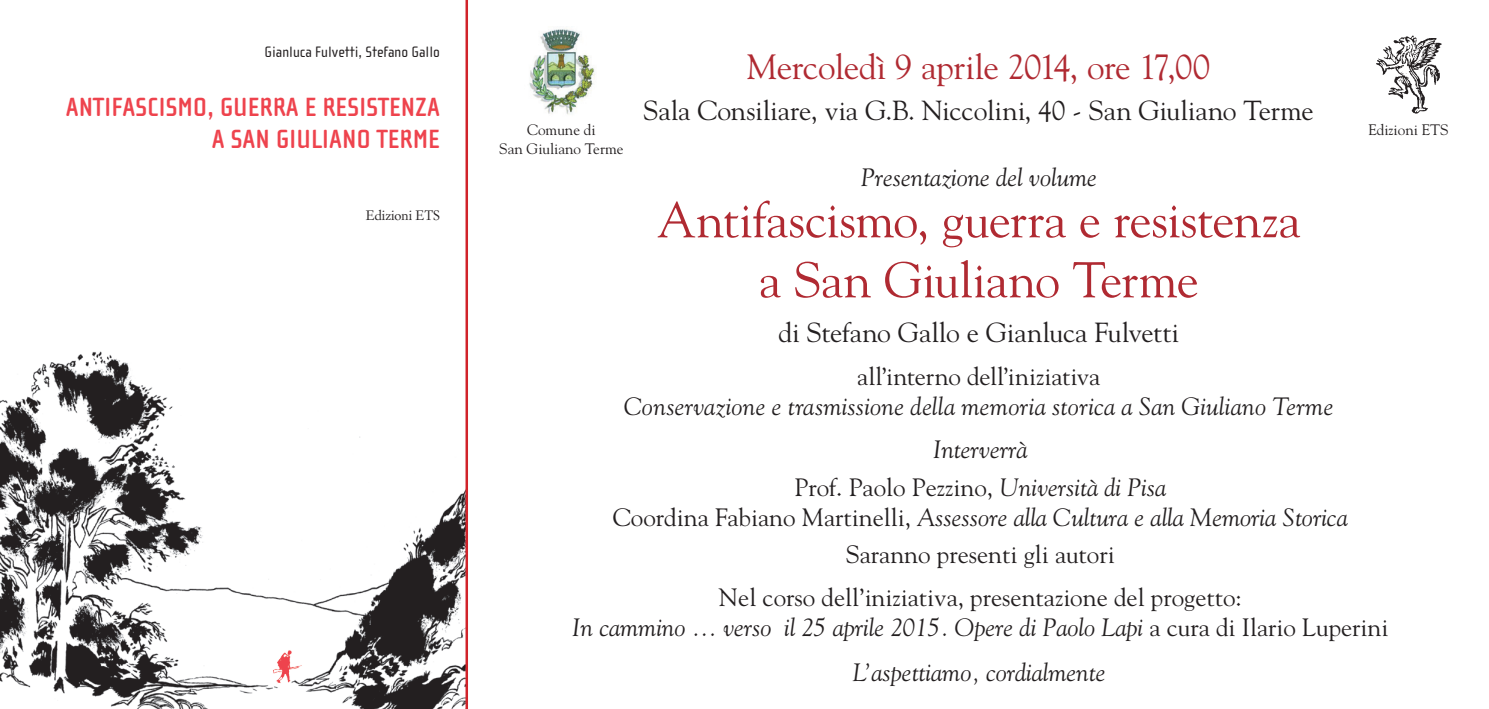
<style>
.page{position:relative;width:1489px;height:709px;background:#fff}
.page>*{position:absolute;margin:0;border:0;box-sizing:border-box;transform-origin:0 0}
.t1{font:50px/60px "Goudy Std";letter-spacing:-.01em;color:#b02a32;text-align:center}
.t2{font:35px "Goudy Std";letter-spacing:-.015em;color:#b02a32}
.t3{font:27.5px "Goudy Std";letter-spacing:-.005em;color:#231f20}
.t4{font:700 27px/32.5px "Cholla Sans";color:#ee434d;text-align:right}
.t5{font:25px/37.5px "Goudy Std";color:#231f20;text-align:center}
.t6{font:italic 25px/37.5px "Goudy Std";color:#231f20;text-align:center}
.t7{font:15.5px "Cholla Sans";color:#231f20}
.t8{font:15px/18.8px "Goudy Std";color:#231f20;text-align:center}
.t9{font:13.5px "Simoncini Garamond Std";color:#231f20}
.s1{font-style:normal}
.s2{font-style:italic}
</style>
<div class="page">
<svg style="left:0;top:0;width:468px;height:709px"></svg>
<img style="left:529px;top:29px;width:66px;height:86px">
<img style="left:1376px;top:35px;width:64px;height:79px">
<p class="t7" style="left:264px;top:44px;width:177px">Gianluca Fulvetti, Stefano Gallo</p>
<p class="t4" style="left:66px;top:91px;width:375px">ANTIFASCISMO, GUERRA E RESISTENZA<br>A SAN GIULIANO TERME</p>
<p class="t9" style="left:366px;top:207px;width:76px">Edizioni ETS</p>
<h2 class="t2" style="left:746px;top:45px;width:465px">Mercoledì 9 aprile 2014, ore 17,00</h2>
<p class="t3" style="left:643px;top:93px;width:672px">Sala Consiliare, via G.B. Niccolini, 40 - San Giuliano Terme</p>
<p class="t8" style="left:499px;top:121px;width:126px">Comune di<br>San Giuliano Terme</p>
<p class="t8" style="left:1368px;top:120px;width:82px">Edizioni ETS</p>
<p class="t6" style="left:860px;top:158px;width:238px">Presentazione del volume</p>
<h1 class="t1" style="left:657px;top:189px;width:645px">Antifascismo, guerra e resistenza a San Giuliano Terme</h1>
<p class="t3" style="left:778px;top:316px;width:402px">di Stefano Gallo e Gianluca Fulvetti</p>
<p class="t5" style="left:857px;top:357px;width:245px">all’interno dell’iniziativa</p>
<p class="t6" style="left:624px;top:387px;width:711px">Conservazione e trasmissione della memoria storica a San Giuliano Terme</p>
<p class="t6" style="left:794px;top:431px;width:373px">Interverrà<br><span class="s1">Prof. Paolo Pezzino,</span> Università di Pisa</p>
<p class="t5" style="left:613px;top:498px;width:736px">Coordina Fabiano Martinelli, <span class="s2">Assessore alla Cultura e alla Memoria Storica<br></span>Saranno presenti gli autori</p>
<p class="t5" style="left:572px;top:582px;width:817px;line-height:30px">Nel corso dell’iniziativa, presentazione del progetto:<br><span class="s2">In cammino ... verso il 25 aprile 2015. Opere di Paolo Lapi</span> a cura di Ilario Luperini</p>
<p class="t6" style="left:852px;top:653px;width:254px">L’aspettiamo, cordialmente</p>
</div>
